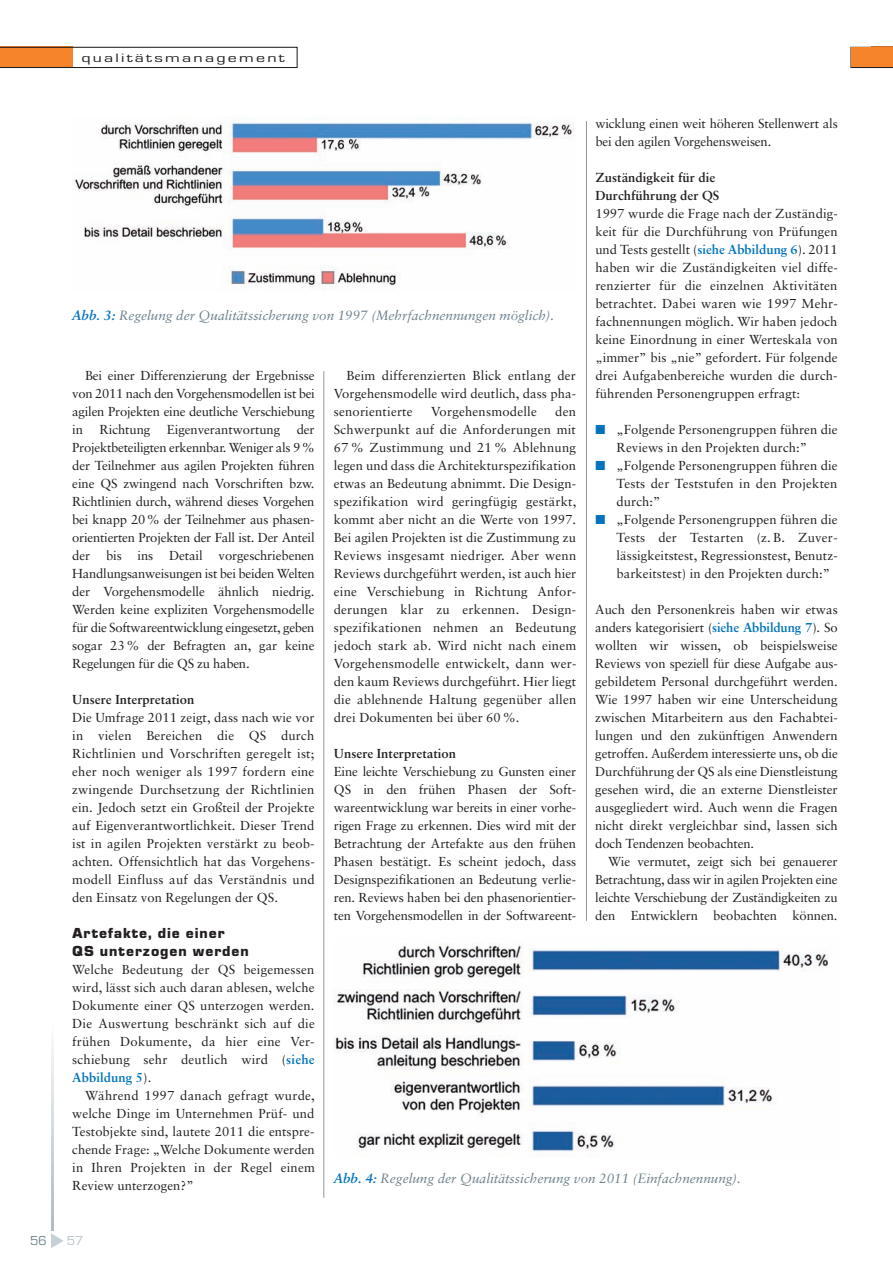
<style>
.page{position:relative;width:893px;height:1263px;background:#fff}
.page>*{position:absolute;margin:0;border:0;box-sizing:border-box;transform-origin:0 0}
.t1{font:700 14.25px/18px "Eurostile BQ";letter-spacing:.07em;color:#231f20}
.t2{font:italic 13.5px "Sabon";color:#6c818c}
.t3{font:13.5px "Eurostile";color:#6c818c}
.t4{font:13.5px "Eurostile";color:#b6c2c9}
.t5{font:13.05px/18px "Sabon";letter-spacing:.005em;color:#231f20;text-align:justify}
.t6{font:700 13.05px/18px "Sabon";letter-spacing:.005em;color:#231f20}
.t7{font:12.6px "Eurostile";letter-spacing:.125em;color:#231f20;scale:1.43 1}
.s1{font-weight:700;color:#0073bc}
.s2{color:#0073bc}
</style>
<div class="page">
<svg style="left:51px;top:1233px;width:13px;height:15px"></svg>
<div style="left:850px;top:47px;width:43px;height:21px;border:1px solid #231f20"></div>
<div style="left:852px;top:48px;width:41px;height:19px;background:#f5842a"></div>
<hr style="left:323px;top:371px;width:1px;height:827px;background:#939598">
<hr style="left:586px;top:121px;width:1px;height:800px;background:#939598">
<img style="left:334px;top:943px;width:495px;height:209px">
<img style="left:74px;top:122px;width:500px;height:168px">
<svg style="left:0;top:47px;width:298px;height:21px"></svg>
<p class="t7" style="left:81px;top:53px;width:144px">qualitätsmanagement</p>
<p class="t5" style="left:595px;top:115px;width:244px">wicklung einen weit höheren Stellenwert als bei den agilen Vor gehensweisen.</p>
<p class="t6" style="left:595px;top:169px;width:126px">Zuständigkeit für die<br>Durchführung der QS</p>
<p class="t5" style="left:595px;top:205px;width:244px">1997 wurde die Frage nach der Zustän dig - keit für die Durchführung von Prüfungen und Tests gestellt (<span class="s1">siehe Abbildung 6</span>). 2011 haben wir die Zuständigkeiten viel diffe&shy;renzierter für die einzelnen Aktivitäten betrachtet. Dabei waren wie 1997 Mehr - fachnennungen möglich. Wir haben jedoch keine Einordnung in einer Werteskala von „immer” bis „nie” gefordert. Für folgende drei Aufgabenbereiche wurden die durch&shy;führenden Personengruppen erfragt:</p>
<p class="t5" style="left:617px;top:421px;width:222px;text-indent:-21px"><span class="s2">■</span> „Folgende Personengruppen führen die<br>Reviews in den Projekten durch:”</p>
<p class="t5" style="left:617px;top:457px;width:222px;text-indent:-21px"><span class="s2">■</span> „Folgende Personengruppen führen die Tests der Teststufen in den Projekten durch:”</p>
<p class="t5" style="left:617px;top:511px;width:223px;text-indent:-21px"><span class="s2">■</span> „Folgende Personengruppen führen die Tests der Testarten (z. B. Zuver - lässigkeitstest, Regressionstest, Benut z - bar keitstest) in den Projekten durch:”</p>
<p class="t5" style="left:595px;top:601px;width:244px">Auch den Personenkreis haben wir etwas anders kategorisiert (<span class="s1">siehe Abbildung 7</span>). So wollten wir wissen, ob beispielsweise Reviews von speziell für diese Aufgabe aus&shy;gebildetem Personal durchgeführt werden.<br>Wie 1997 haben wir eine Unterscheidung zwischen Mitarbeitern aus den Fachabtei - lungen und den zukünftigen Anwendern getroffen. Außerdem interessierte uns, ob die Durchführung der QS als eine Dienst leistung gesehen wird, die an externe Dienst leister ausgegliedert wird. Auch wenn die Fragen nicht direkt vergleichbar sind, lassen sich doch Tendenzen beobachten.</p>
<p class="t5" style="left:595px;top:853px;width:244px;text-indent:13px">Wie vermutet, zeigt sich bei genauerer Betrachtung, dass wir in agilen Projekten eine leichte Verschiebung der Zuständig kei ten zu den Entwicklern beobachten können.</p>
<p class="t2" style="left:72px;top:310px;width:483px"><span class="s1">Abb. 3:</span> Regelung der Qualitätssicherung von 1997 (Mehrfachnennungen möglich).</p>
<p class="t5" style="left:334px;top:367px;width:244px;text-indent:13px">Beim differenzierten Blick entlang der Vorgehensmodelle wird deutlich, dass pha&shy;senorientierte</p>
<p class="t5" style="left:72px;top:367px;width:244px;text-indent:13px">Bei einer Differenzierung der Ergebnisse von 2011 nach den Vorgehensmodellen ist bei agilen Projekten eine deutliche Verschiebung in</p>
<p class="t5" style="left:334px;top:403px;width:244px;text-indent:221px">den Schwerpunkt auf die Anforderungen mit 67 % Zustimmung und 21 % Ablehnung legen und dass die Architekturspezifikation etwas an Bedeutung abnimmt. Die Design - spezifikation wird geringfügig gestärkt, kommt aber nicht an die Werte von 1997.<br>Bei agilen Projekten ist die Zustimmung zu Reviews insgesamt niedriger. Aber wenn Reviews durchgeführt werden, ist auch hier eine Verschiebung in Richtung Anfor - derungen klar zu erkennen. Design - spezifikationen nehmen an Bedeutung jedoch stark ab. Wird nicht nach einem Vorgehensmodelle entwickelt, dann wer&shy;den kaum Reviews durchgeführt. Hier liegt die ablehnende Haltung gegenüber allen drei Dokumenten bei über 60 %.</p>
<p class="t6" style="left:334px;top:745px;width:124px">Unsere Interpretation</p>
<p class="t5" style="left:334px;top:763px;width:244px">Eine leichte Verschiebung zu Gunsten einer QS in den frühen Phasen der Soft - wareentwicklung war bereits in einer vorhe&shy;rigen Frage zu erkennen. Dies wird mit der Betrachtung der Artefakte aus den frühen Phasen bestätigt. Es scheint jedoch, dass Designspezifikationen an Bedeutung verlie&shy;ren. Reviews haben bei den phasenorientier&shy;ten Vorgehensmodellen in der Softwareent -</p>
<p class="t5" style="left:431px;top:403px;width:107px">Vorgehensmodelle</p>
<p class="t5" style="left:72px;top:421px;width:244px;text-indent:224px">der Projektbeteiligten erkennbar. Weniger als 9 % der Teilnehmer aus agilen Projekten führen eine QS zwingend nach Vorschriften bzw.<br>Richtlinien durch, während dieses Vorgehen bei knapp 20 % der Teilnehmer aus phasen&shy;orientierten Projek ten der Fall ist. Der Anteil der bis ins Detail vorgeschriebenen Handlungsanweisungen ist bei beiden Welten der Vorgehensmodelle ähnlich niedrig.<br>Werden keine expliziten Vorgehensmodelle für die Softwareent wicklung eingesetzt, geben sogar 23 % der Befragten an, gar keine Regelungen für die QS zu haben.</p>
<p class="t6" style="left:72px;top:691px;width:124px">Unsere Interpretation</p>
<p class="t5" style="left:72px;top:709px;width:244px">Die Umfrage 2011 zeigt, dass nach wie vor in vielen Bereichen die QS durch Richtlinien und Vorschriften geregelt ist; eher noch weniger als 1997 fordern eine zwingende Durchsetzung der Richtlinien ein. Jedoch setzt ein Großteil der Projekte auf Eigenverantwortlichkeit. Dieser Trend ist in agilen Projekten verstärkt zu beob&shy;achten. Offensichtlich hat das Vorgehens - modell Einfluss auf das Verständnis und den Einsatz von Regelungen der QS.</p>
<p class="t1" style="left:72px;top:925px;width:178px">Artefakte, die einer<br>QS unterzogen werden</p>
<p class="t5" style="left:72px;top:961px;width:244px">Welche Bedeutung der QS beigemessen wird, lässt sich auch daran ablesen, welche Dokumente einer QS unterzogen werden.<br>Die Auswertung beschränkt sich auf die frühen Dokumente, da hier eine Ver - schiebung sehr deutlich wird (<span class="s1">siehe Abbildung 5</span>).</p>
<p class="t5" style="left:72px;top:1087px;width:244px;text-indent:13px">Während 1997 danach gefragt wurde, welche Dinge im Unternehmen Prüf- und Testobjekte sind, lautete 2011 die entspre&shy;chende Frage: „Welche Dokumente werden in Ihren Projekten in der Regel einem Review unterzogen?”</p>
<p class="t5" style="left:100px;top:421px;width:52px">Richtung</p>
<p class="t5" style="left:167px;top:421px;width:115px">Eigenverant wortung</p>
<p class="t2" style="left:334px;top:1173px;width:409px"><span class="s1">Abb. 4:</span> Regelung der Qualitätssicherung von 2011 (Einfachnennung).</p>
<p class="t3" style="left:30px;top:1236px;width:18px">56</p>
<p class="t4" style="left:67px;top:1236px;width:18px">57</p>
</div>
